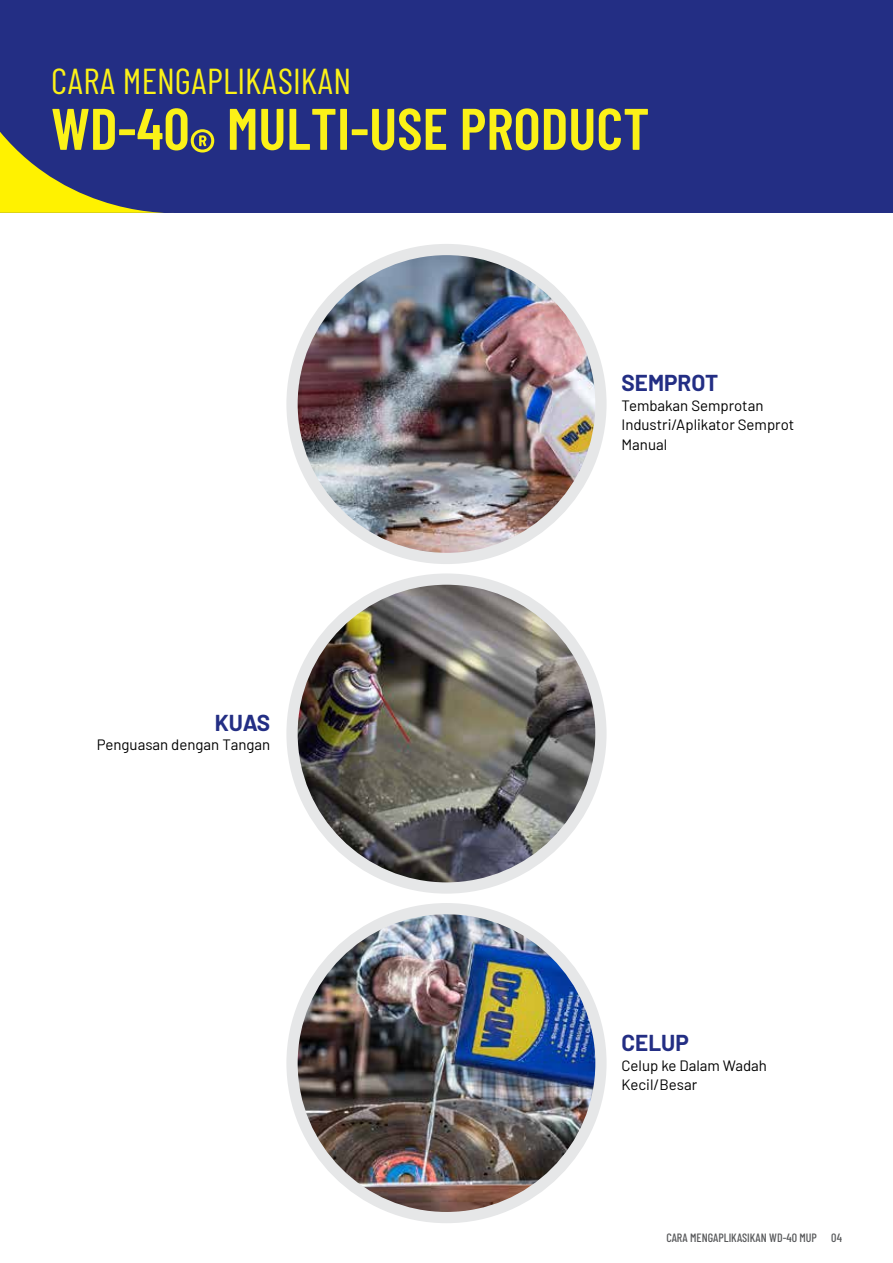
<style>
.page{position:relative;width:893px;height:1263px;background:#fff}
.page>*{position:absolute;margin:0;border:0;box-sizing:border-box;transform-origin:0 0}
.t1{font:600 58.5px "Barlow Condensed";color:#fbf118}
.t2{font:36px "Barlow Condensed";color:#fbf118}
.t3{font:700 22.5px "Barlow";color:#232e84}
.t4{font:15px/19.5px "Barlow";color:#000}
.t5{font:500 12px "Barlow Condensed";color:#58595b}
</style>
<div class="page">
<div style="left:286px;top:244px;width:321px;height:320px;background:#e6e7e8;border-radius:50%"></div>
<div style="left:286px;top:573px;width:321px;height:321px;background:#e6e7e8;border-radius:50%"></div>
<div style="left:286px;top:903px;width:321px;height:320px;background:#e6e7e8;border-radius:50%"></div>
<img style="left:298px;top:255px;width:297px;height:298px;border-radius:149px">
<img style="left:298px;top:585px;width:297px;height:297px;border-radius:149px">
<img style="left:298px;top:914px;width:297px;height:298px;border-radius:149px">
<div style="left:0;top:0;width:893px;height:213px;background:#232e84"></div>
<svg style="left:0;top:132px;width:164px;height:81px"></svg>
<p class="t2" style="left:51px;top:59px;width:302px">CARA MENGAPLIKASIKAN</p>
<p class="t1" style="left:51px;top:87px;width:600px">WD-40® MULTI-USE PRODUCT</p>
<p class="t3" style="left:215px;top:706px;width:57px">KUAS</p>
<p class="t4" style="left:97px;top:734px;width:175px">Penguasan dengan Tangan</p>
<p class="t3" style="left:621px;top:366px;width:98px">SEMPROT</p>
<p class="t4" style="left:621px;top:394px;width:174px">Tembakan Semprotan<br>Industri/Aplikator Semprot<br>Manual</p>
<p class="t3" style="left:621px;top:1026px;width:69px">CELUP</p>
<p class="t4" style="left:621px;top:1054px;width:147px">Celup ke Dalam Wadah<br>Kecil/Besar</p>
<p class="t5" style="left:666px;top:1229px;width:177px">CARA MENGAPLIKASIKAN WD-40 MUP 04</p>
</div>
